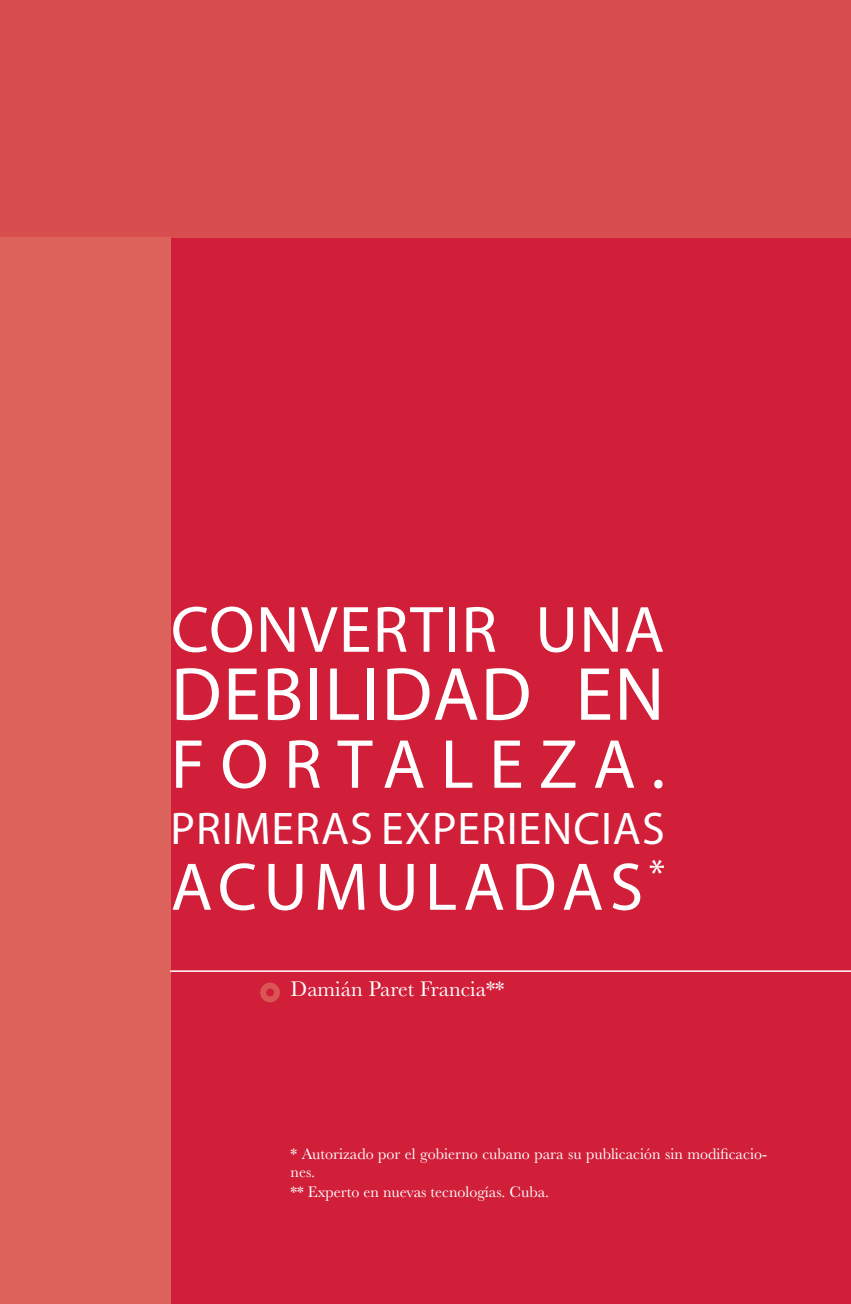
<style>
.page{position:relative;width:851px;height:1304px;background:#fff}
.page>*{position:absolute;margin:0;border:0;box-sizing:border-box;transform-origin:0 0}
.t1{font:76px "Myriad Pro";letter-spacing:.02em;color:#fff}
.t2{font:70px "Myriad Pro";letter-spacing:.22em;color:#fff}
.t3{font:68px "Myriad Pro";letter-spacing:.09em;color:#fff}
.t4{font:66px "Myriad Pro";letter-spacing:.02em;color:#fff}
.t5{font:46px "Myriad Pro";letter-spacing:.02em;color:#fff}
.t6{font:22px "Baskerville";color:#fff}
.t7{font:16px/18px "Baskerville";color:#fff}
</style>
<div class="page">
<div style="left:0;top:0;width:850px;height:1304px;background:#d11e39"></div>
<div style="left:0;top:0;width:850px;height:238px;background:#d84d4e"></div>
<div style="left:0;top:238px;width:170px;height:1066px;background:#db635c"></div>
<div style="left:260px;top:983px;width:20px;height:19px;background:#d95654;border-radius:50%"></div>
<div style="left:266px;top:988px;width:8px;height:8px;background:#d11e39;border-radius:50%"></div>
<hr style="left:170px;top:970px;width:680px;height:2px;background:#fff">
<h3 class="t4" style="left:171px;top:594px;width:495px">CONVERTIR UNA</h3>
<h1 class="t1" style="left:171px;top:653px;width:495px">DEBILIDAD EN</h1>
<h2 class="t2" style="left:171px;top:726px;width:495px">FORTALEZA.</h2>
<h3 class="t5" style="left:171px;top:803px;width:495px">PRIMERAS EXPERIENCIAS</h3>
<h3 class="t3" style="left:171px;top:850px;width:495px">ACUMULADAS<sup>*</sup></h3>
<h3 class="t6" style="left:290px;top:975px;width:215px">Damián Paret Francia**</h3>
<p class="t7" style="left:290px;top:1145px;width:478px">* Autorizado por el gobierno cubano para su publicación sin modificacio&shy;nes.</p>
<p class="t7" style="left:290px;top:1183px;width:260px">** Experto en nuevas tecnologías. Cuba.</p>
</div>
